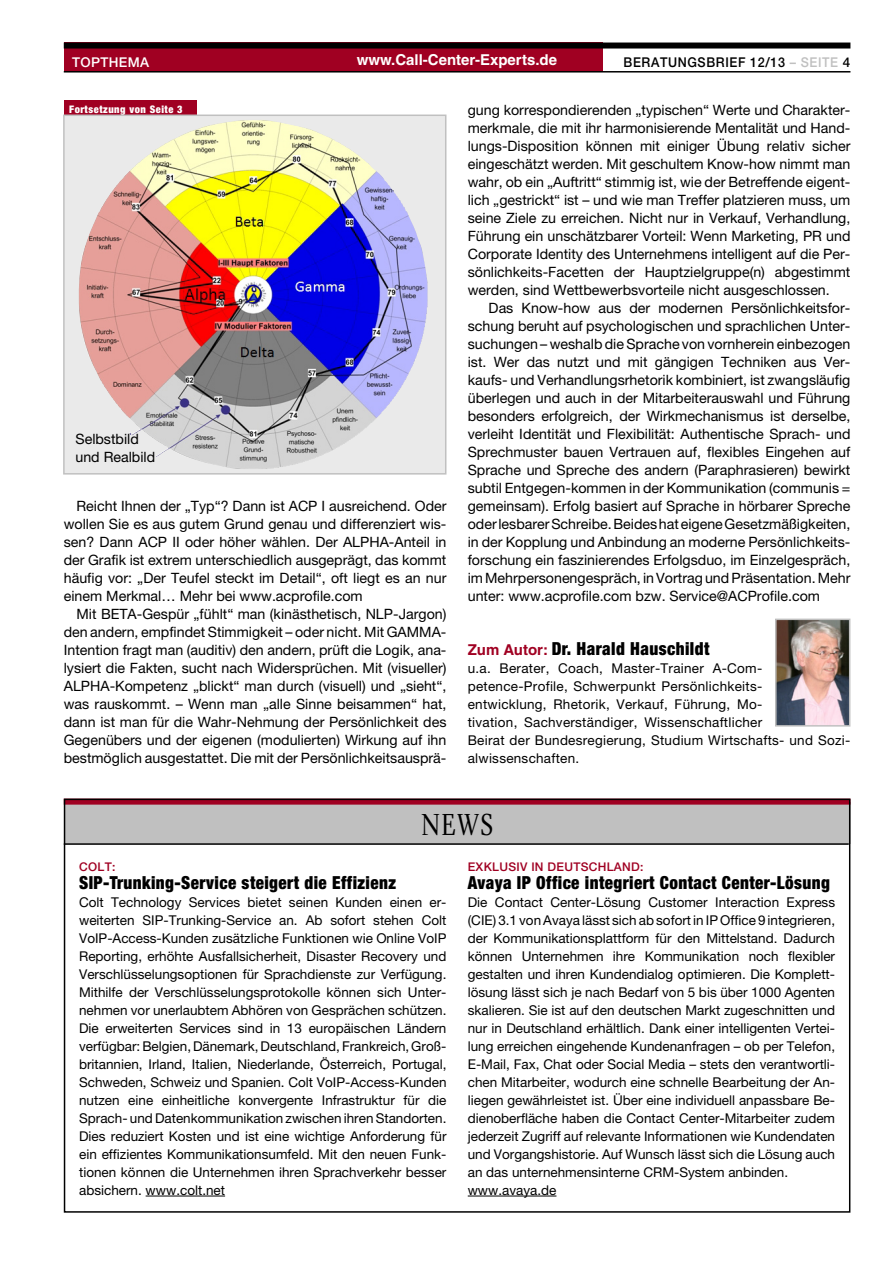
<style>
.page{position:relative;width:893px;height:1263px;background:#fff}
.page>*{position:absolute;margin:0;border:0;box-sizing:border-box;transform-origin:0 0}
.t1{font:31.5px "Charlotte Book Plain";color:#000;scale:.8 1}
.t2{font:900 condensed 18px "Helvetica Neue";letter-spacing:.025em;color:#000;scale:.95 1}
.t3{font:700 15px "Helvetica";color:#fff}
.t4{font:14.25px/18px "Helvetica Neue";color:#000;text-align:justify}
.t5{font:13.5px/18px "Helvetica Neue";color:#000;text-align:justify}
.t6{font:13.5px/18px "Helvetica Neue";letter-spacing:.02em;color:#000}
.t7{font:500 13.5px "Helvetica Neue";letter-spacing:.05em;color:#000;scale:.93 1}
.t8{font:500 13.5px "Helvetica Neue";letter-spacing:.025em;color:#fff}
.t9{font:500 12px "Helvetica Neue";letter-spacing:.025em;color:#a00022}
.t10{font:900 condensed 10.5px "Helvetica Neue";letter-spacing:.05em;color:#fff}
.s1{color:#c0c0c0}
.s2{font-family:"Helvetica";font-weight:700;font-stretch:normal;font-size:15px;color:#a00022}
</style>
<div class="page">
<div style="left:64px;top:43px;width:538px;height:29px;background:#a00022"></div>
<div style="left:64px;top:43px;width:786px;height:6px;background:#000"></div>
<hr style="left:64px;top:71px;width:786px;height:2px;background:#000">
<div style="left:64px;top:100px;width:132px;height:15px;background:#a00022"></div>
<svg style="left:66px;top:118px;width:377px;height:354px;fill:#eaeaea"></svg>
<div style="left:63px;top:115px;width:383px;height:360px;border:2px solid #c0c0c0"></div>
<img style="left:78px;top:118px;width:350px;height:317px">
<img style="left:778px;top:622px;width:69px;height:102px">
<div style="left:775px;top:619px;width:75px;height:108px;border:2px solid #c0c0c0"></div>
<div style="left:64px;top:802px;width:786px;height:42px;background:#c0c0c0"></div>
<div style="left:64px;top:799px;width:786px;height:6px;background:#a00022"></div>
<hr style="left:64px;top:843px;width:785px;height:2px;background:#000">
<div style="left:64px;top:799px;width:786px;height:414px;border:2px solid #000"></div>
<hr style="left:146px;top:1196px;width:79px;height:1px;background:#000">
<hr style="left:468px;top:1196px;width:88px;height:1px;background:#000">
<p class="t8" style="left:72px;top:54px;width:78px">TOPTHEMA</p>
<p class="t3" style="left:357px;top:51px;width:202px">www.Call-Center-Experts.de</p>
<p class="t7" style="left:623px;top:54px;width:245px">BERATUNGSBRIEF 12/13 <span class="s1">– SEITE</span> 4</p>
<p class="t10" style="left:69px;top:103px;width:115px">Fortsetzung von Seite 3</p>
<p class="t4" style="left:468px;top:100px;width:384px">gung korrespondierenden „typischen“ Werte und Charakter&shy;merkmale, die mit ihr harmonisierende Mentalität und Hand&shy;lungs-Disposition können mit einiger Übung relativ sicher eingeschätzt werden. Mit geschultem Know-how nimmt man wahr, ob ein „Auftritt“ stimmig ist, wie der Betreffende eigent&shy;lich „gestrickt“ ist – und wie man Treffer platzieren muss, um seine Ziele zu erreichen. Nicht nur in Verkauf, Verhandlung, Führung ein unschätzbarer Vorteil: Wenn Marketing, PR und Corporate Identity des Unternehmens intelligent auf die Per&shy;sönlichkeits-Facetten der Hauptzielgruppe(n) abgestimmt werden, sind Wettbewerbsvorteile nicht ausgeschlossen.</p>
<p class="t4" style="left:468px;top:298px;width:384px;text-indent:21px">Das Know-how aus der modernen Persönlichkeitsfor&shy;schung beruht auf psychologischen und sprachlichen Unter&shy;suchungen – weshalb die Sprache von vornherein einbezogen ist. Wer das nutzt und mit gängigen Techniken aus Ver&shy;kaufs- und Verhandlungsrhetorik kombiniert, ist zwangsläufig überlegen und auch in der Mitarbeiterauswahl und Führung besonders erfolgreich, der Wirkmechanismus ist derselbe, verleiht Identität und Flexibilität: Authentische Sprach- und Sprechmuster bauen Vertrauen auf, flexibles Eingehen auf Sprache und Spreche des andern (Paraphrasieren) bewirkt subtil Entgegen-kommen in der Kommunikation (communis = gemeinsam). Erfolg basiert auf Sprache in hörbarer Spreche oder lesbarer Schreibe. Beides hat eigene Gesetzmäßigkeiten, in der Kopplung und Anbindung an moderne Persönlichkeits&shy;forschung ein faszinierendes Erfolgsduo, im Einzelgespräch, im Mehrpersonengespräch, in Vortrag und Präsentation. Mehr unter: www.acprofile.com bzw. Service@ACProfile.com</p>
<p class="t2" style="left:468px;top:637px;width:256px"><span class="s2">Zum Autor:</span> Dr. Harald Hauschildt</p>
<p class="t6" style="left:468px;top:659px;width:384px">u.a. Berater, Coach, Master-Trainer A-Com&shy;petence-Profile, Schwerpunkt Persönlichkeits-<br>entwicklung, Rhetorik, Verkauf, Führung, Mo-<br>tivation, Sachverständiger, Wissenschaftlicher<br>Beirat der Bundesregierung, Studium Wirtschafts- und Sozi&shy;alwissenschaften.</p>
<p class="t4" style="left:75px;top:430px;width:81px">Selbstbild und Realbild</p>
<p class="t4" style="left:64px;top:496px;width:384px;text-indent:13px">Reicht Ihnen der „Typ“? Dann ist ACP I ausreichend. Oder wollen Sie es aus gutem Grund genau und differenziert wis&shy;sen? Dann ACP II oder höher wählen. Der ALPHA-Anteil in der Grafik ist extrem unterschiedlich ausgeprägt, das kommt häufig vor: „Der Teufel steckt im Detail“, oft liegt es an nur einem Merkmal… Mehr bei www.acprofile.com</p>
<p class="t4" style="left:64px;top:604px;width:384px;text-indent:13px">Mit BETA-Gespür „fühlt“ man (kinästhetisch, NLP-Jargon) den andern, empfindet Stimmigkeit – oder nicht. Mit GAMMA-Intention fragt man (auditiv) den andern, prüft die Logik, ana&shy;lysiert die Fakten, sucht nach Widersprüchen. Mit (visueller)<br>ALPHA-Kompetenz „blickt“ man durch (visuell) und „sieht“, was rauskommt. – Wenn man „alle Sinne beisammen“ hat, dann ist man für die Wahr-Nehmung der Persönlichkeit des Gegenübers und der eigenen (modulierten) Wirkung auf ihn bestmöglich ausgestattet. Die mit der Persönlichkeitsausprä-</p>
<h1 class="t1" style="left:421px;top:807px;width:92px">NEWS</h1>
<p class="t9" style="left:79px;top:859px;width:38px">COLT:</p>
<p class="t2" style="left:79px;top:871px;width:335px">SIP-Trunking-Service steigert die Effizienz</p>
<p class="t5" style="left:79px;top:893px;width:369px">Colt Technology Services bietet seinen Kunden einen er&shy;weiterten SIP-Trunking-Service an. Ab sofort stehen Colt VoIP-Access-Kunden zusätzliche Funktionen wie Online VoIP Reporting, erhöhte Ausfallsicherheit, Disaster Recovery und Verschlüsselungsoptionen für Sprachdienste zur Verfügung.<br>Mithilfe der Verschlüsselungsprotokolle können sich Unter&shy;nehmen vor unerlaubtem Abhören von Gesprächen schützen.<br>Die erweiterten Services sind in 13 europäischen Ländern verfügbar: Belgien, Dänemark, Deutschland, Frankreich, Groß&shy;britannien, Irland, Italien, Niederlande, Österreich, Portugal, Schweden, Schweiz und Spanien. Colt VoIP-Access-Kunden nutzen eine einheitliche konvergente Infrastruktur für die Sprach- und Datenkommunikation zwischen ihren Standorten.<br>Dies reduziert Kosten und ist eine wichtige Anforderung für ein effizientes Kommunikationsumfeld. Mit den neuen Funk&shy;tionen können die Unternehmen ihren Sprachverkehr besser absichern. www.colt.net</p>
<p class="t9" style="left:468px;top:859px;width:177px">EXKLUSIV IN DEUTSCHLAND:</p>
<p class="t2" style="left:468px;top:871px;width:383px">Avaya IP Office integriert Contact Center-Lösung</p>
<p class="t5" style="left:468px;top:893px;width:369px;text-align:left">Die Contact Center-Lösung Customer Interaction Express (CIE) 3.1 von Avaya lässt sich ab sofort in IP Office 9 integrieren, der Kommunikationsplattform für den Mittelstand. Dadurch können Unternehmen ihre Kommunikation noch flexibler gestalten und ihren Kundendialog optimieren. Die Komplett&shy;lösung lässt sich je nach Bedarf von 5 bis über 1000 Agenten skalieren. Sie ist auf den deutschen Markt zugeschnitten und nur in Deutschland erhältlich. Dank einer intelligenten Vertei&shy;lung erreichen eingehende Kundenanfragen – ob per Telefon, E-Mail, Fax, Chat oder Social Media – stets den verantwortli&shy;chen Mitarbeiter, wodurch eine schnelle Bearbeitung der An&shy;liegen gewährleistet ist. Über eine individuell anpassbare Be&shy;dienoberfläche haben die Contact Center-Mitarbeiter zudem jederzeit Zugriff auf relevante Informationen wie Kundendaten und Vorgangshistorie. Auf Wunsch lässt sich die Lösung auch an das unternehmensinterne CRM-System anbinden. www.avaya.de</p>
</div>
